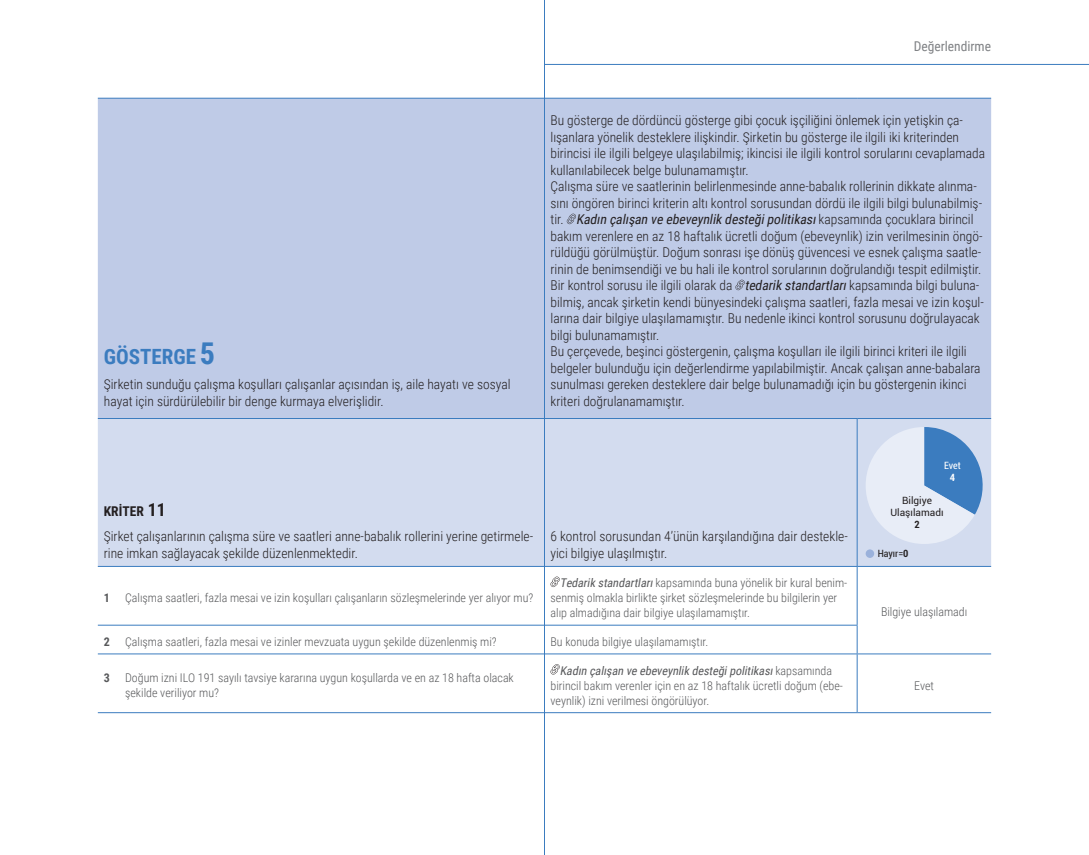
<style>
.page{position:relative;width:1089px;height:855px;background:#fff}
.page>*{position:absolute;margin:0;border:0;box-sizing:border-box;transform-origin:0 0}
.t1{font:700 21px "Roboto Condensed";color:#3b7cbf}
.t2{font:300 13.5px/16.5px "Roboto Condensed";color:#231f20}
.t3{font:13.5px "Roboto Condensed";color:#808285}
.t4{font:300 12px/15px "Roboto Condensed";color:#57585a}
.t5{font:700 12px "Roboto Condensed";color:#57585a}
.t6{font:10.05px/12px "Roboto";color:#231f20;text-align:center}
.t7{font:condensed 10.05px "Roboto";color:#231f20}
.t8{font:condensed 10.05px "Roboto";color:#fff}
.t9{font:700 condensed 10.05px "Roboto";color:#fff}
.t10{font:700 condensed 10.05px "Roboto";color:#231f20}
.s1{font-size:30px}
.s2{font-weight:400;font-style:italic}
.s3{font-weight:700}
.s4{font-weight:700;font-size:18px}
</style>
<div class="page">
<div style="left:98px;top:99px;width:893px;height:319px;background:#bfcbe7"></div>
<div style="left:98px;top:419px;width:893px;height:147px;background:#d3dcef"></div>
<hr style="left:857px;top:566px;width:134px;height:1px;background:#3b7cbf">
<hr style="left:857px;top:653px;width:134px;height:1px;background:#3b7cbf">
<hr style="left:857px;top:712px;width:134px;height:1px;background:#3b7cbf">
<hr style="left:98px;top:98px;width:446px;height:1px;background:#3b7cbf">
<hr style="left:544px;top:98px;width:313px;height:1px;background:#3b7cbf">
<hr style="left:857px;top:98px;width:134px;height:1px;background:#3b7cbf">
<hr style="left:857px;top:418px;width:134px;height:1px;background:#3b7cbf">
<hr style="left:98px;top:418px;width:446px;height:1px;background:#3b7cbf">
<hr style="left:544px;top:418px;width:313px;height:1px;background:#3b7cbf">
<hr style="left:856px;top:419px;width:1px;height:147px;background:#3b7cbf">
<hr style="left:98px;top:566px;width:446px;height:1px;background:#3b7cbf">
<hr style="left:544px;top:566px;width:313px;height:1px;background:#3b7cbf">
<hr style="left:856px;top:567px;width:1px;height:58px;background:#3b7cbf">
<hr style="left:98px;top:625px;width:446px;height:1px;background:#3b7cbf">
<hr style="left:544px;top:625px;width:313px;height:1px;background:#3b7cbf">
<svg style="left:856px;top:625px;width:1px;height:28px"></svg>
<hr style="left:98px;top:653px;width:446px;height:1px;background:#3b7cbf">
<hr style="left:544px;top:653px;width:313px;height:1px;background:#3b7cbf">
<hr style="left:856px;top:654px;width:1px;height:58px;background:#3b7cbf">
<hr style="left:98px;top:712px;width:446px;height:1px;background:#3b7cbf">
<hr style="left:544px;top:712px;width:313px;height:1px;background:#3b7cbf">
<svg style="left:567px;top:214px;width:9px;height:10px"></svg>
<svg style="left:735px;top:280px;width:9px;height:10px"></svg>
<div style="left:865px;top:549px;width:9px;height:9px;background:#9ab1db;border-radius:50%"></div>
<svg style="left:865px;top:427px;width:126px;height:117px;background:#b8cce7"></svg>
<svg style="left:550px;top:576px;width:9px;height:11px"></svg>
<svg style="left:550px;top:664px;width:9px;height:10px"></svg>
<hr style="left:544px;top:64px;width:545px;height:1px;background:#3b7cbf">
<hr style="left:544px;top:0;width:1px;height:855px;background:#3b7cbf">
<p class="t3" style="left:913px;top:37px;width:79px">Değerlendirme</p>
<h1 class="t1" style="left:104px;top:341px;width:113px">GÖSTERGE <span class="s1">5</span></h1>
<p class="t2" style="left:104px;top:376px;width:408px">Şirketin sunduğu çalışma koşulları çalışanlar açısından iş, aile hayatı ve sosyal hayat için sürdürülebilir bir denge kurmaya elverişlidir.</p>
<p class="t2" style="left:550px;top:112px;width:436px">Bu gösterge de dördüncü gösterge gibi çocuk işçiliğini önlemek için yetişkin ça&shy;lışanlara yönelik desteklere ilişkindir. Şirketin bu gösterge ile ilgili iki kriterinden birincisi ile ilgili belgeye ulaşılabilmiş; ikincisi ile ilgili kontrol sorularını cevaplamada kullanılabilecek belge bulunamamıştır.<br>Çalışma süre ve saatlerinin belirlenmesinde anne-babalık rollerinin dikkate alınma&shy;sını öngören birinci kriterin altı kontrol sorusundan dördü ile ilgili bilgi bulunabilmiş&shy;t i r. <span class="s2">Kadın çalışan ve ebeveynlik desteğipolitikası</span>k a p s a m ı n d a ç o c u k l a r a b i r i n c i l bakım verenlere en az 18 haftalık ücretli doğum (ebeveynlik) izin verilmesinin öngö&shy;rüldüğü görülmüştür. Doğum sonrası işe dönüş güvencesi ve esnek çalışma saatle&shy;rinin de benimsendiği ve bu hali ile kontrol sorularının doğrulandığı tespit edilmiştir.<br>Bir kontrol sorusu ile ilgili olarak da <span class="s2">tedarik standartları</span>kapsamında bilgi buluna&shy;bilmiş, ancak şirketin kendi bünyesindeki çalışma saatleri, fazla mesai ve izin koşul&shy;larına dair bilgiye ulaşılamamıştır. Bu nedenle ikinci kontrol sorusunu doğrulayacak bilgi bulunamamıştır.<br>Bu çerçevede, beşinci göstergenin, çalışma koşulları ile ilgili birinci kriteri ile ilgili belgeler bulunduğu için değerlendirme yapılabilmiştir. Ancak çalışan anne-babalara sunulması gereken desteklere dair belge bulunamadığı için bu göstergenin ikinci kriteri doğrulanamamıştır.</p>
<p class="t2" style="left:104px;top:498px;width:431px;line-height:25px"><span class="s3">KRİTER</span> <span class="s4">11<br></span>Şirket çalışanlarının çalışma süre ve saatleri anne-babalık rollerini yerine getirmele-</p>
<p class="t2" style="left:104px;top:544px;width:255px">rine imkan sağlayacak şekilde düzenlenmektedir.</p>
<p class="t5" style="left:104px;top:589px;width:8px">1</p>
<p class="t4" style="left:125px;top:590px;width:410px">Çalışma saatleri, fazla mesai ve izin koşulları çalışanların sözleşmelerinde yer alıyor mu?</p>
<p class="t2" style="left:550px;top:528px;width:299px">6 kontrol sorusundan 4’ünün karşılandığına dair destekle&shy;yici bilgiye ulaşılmıştır.</p>
<p class="t4" style="left:550px;top:575px;width:298px;text-indent:9px"><span class="s2">Tedarik standartları</span>kapsamında buna yönelik bir kural benim&shy;senmiş olmakla birlikte şirket sözleşmelerinde bu bilgilerin yer alıp almadığına dair bilgiye ulaşılamamıştır.</p>
<p class="t8" style="left:944px;top:458px;width:18px">Evet</p>
<p class="t9" style="left:949px;top:470px;width:7px">4</p>
<p class="t6" style="left:890px;top:494px;width:55px">Bilgiye<br>Ulaşılamadı</p>
<p class="t10" style="left:914px;top:517px;width:7px">2</p>
<p class="t7" style="left:877px;top:547px;width:32px">Hayır=<span class="s3">0</span></p>
<p class="t4" style="left:881px;top:604px;width:88px">Bilgiye ulaşılamadı</p>
<p class="t5" style="left:104px;top:633px;width:8px">2</p>
<p class="t4" style="left:125px;top:633px;width:373px">Çalışma saatleri, fazla mesai ve izinler mevzuata uygun şekilde düzenlenmiş mi?</p>
<p class="t4" style="left:550px;top:633px;width:159px">Bu konuda bilgiye ulaşılamamıştır.</p>
<p class="t5" style="left:104px;top:669px;width:8px">3</p>
<p class="t4" style="left:125px;top:670px;width:390px">Doğum izni ILO 191 sayılı tavsiye kararına uygun koşullarda ve en az 18 hafta olacak şekilde veriliyor mu?</p>
<p class="t4" style="left:550px;top:662px;width:294px;text-indent:9px"><span class="s2">Kadın çalışan ve ebeveynlik desteğipolitikası</span>k a p s a m ı n d a birincil bakım verenler için en az 18 haftalık ücretli doğum (ebe&shy;veynlik) izni verilmesi öngörülüyor.</p>
<p class="t4" style="left:914px;top:677px;width:21px">Evet</p>
</div>
